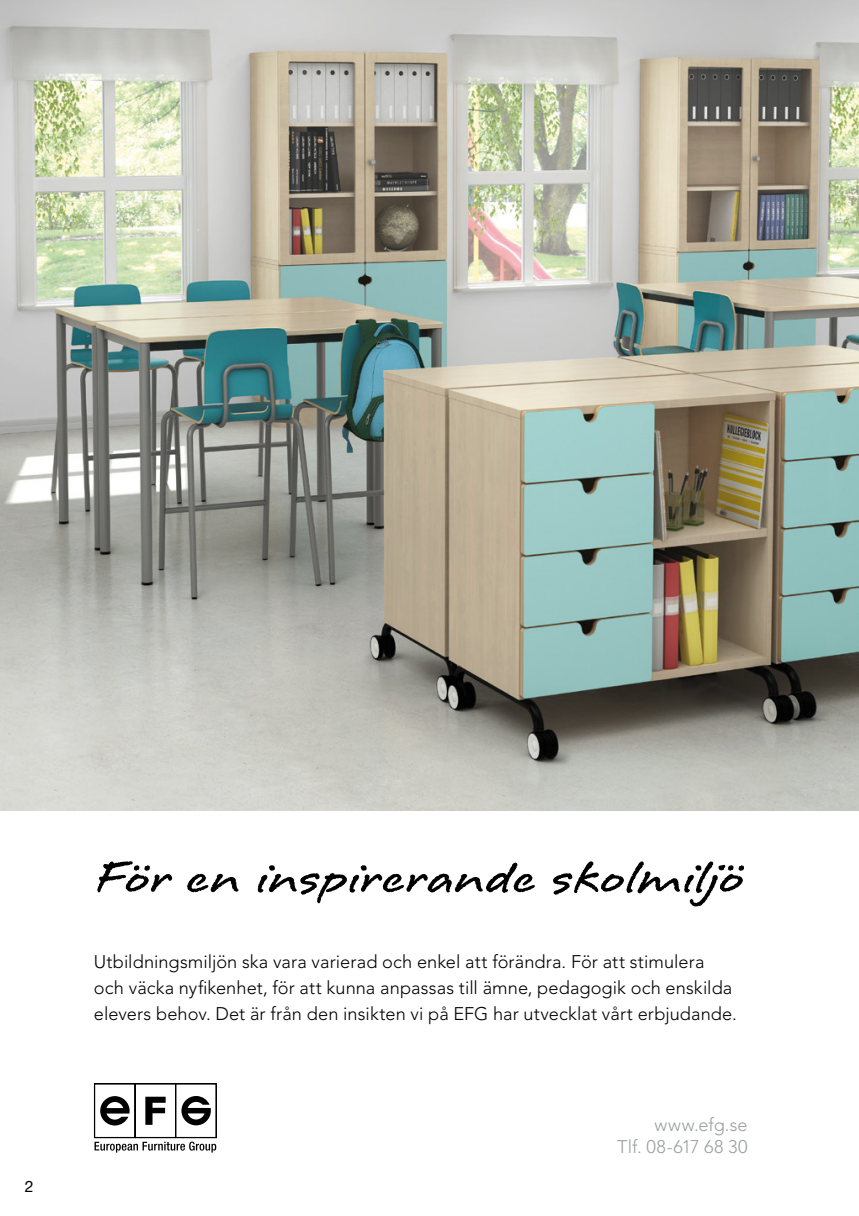
<style>
.page{position:relative;width:859px;height:1216px;background:#fff}
.page>*{position:absolute;margin:0;border:0;box-sizing:border-box;transform-origin:0 0}
.t1{font:60.73px "Longhand LP Bold";letter-spacing:.005em;color:#000}
.t2{font:300 18.2px/26.1px "Avenir LT Std";letter-spacing:.005em;color:#000}
.t3{font:300 18.2px/21.9px "Avenir LT Std";letter-spacing:.01em;color:#9c9e9f;text-align:right}
.t4{font:15.75px "Helvetica Neue";color:#000}
</style>
<div class="page">
<svg style="left:94px;top:1083px;width:123px;height:69px"></svg>
<img style="left:0;top:0;width:858px;height:810px">
<p class="t4" style="left:25px;top:1177px;width:10px">2</p>
<h1 class="t1" style="left:94px;top:845px;width:651px">För en inspirerande skolmiljö</h1>
<p class="t2" style="left:94px;top:948px;width:644px">Utbildningsmiljön ska vara varierad och enkel att förändra. För att stimulera och väcka nyfikenhet, för att kunna anpassas till ämne, pedagogik och enskilda elevers behov. Det är från den insikten vi på EFG har utvecklat vårt erbjudande.</p>
<p class="t3" style="left:617px;top:1113px;width:132px">www.efg.se<br>Tlf. 08-617 68 30</p>
</div>
